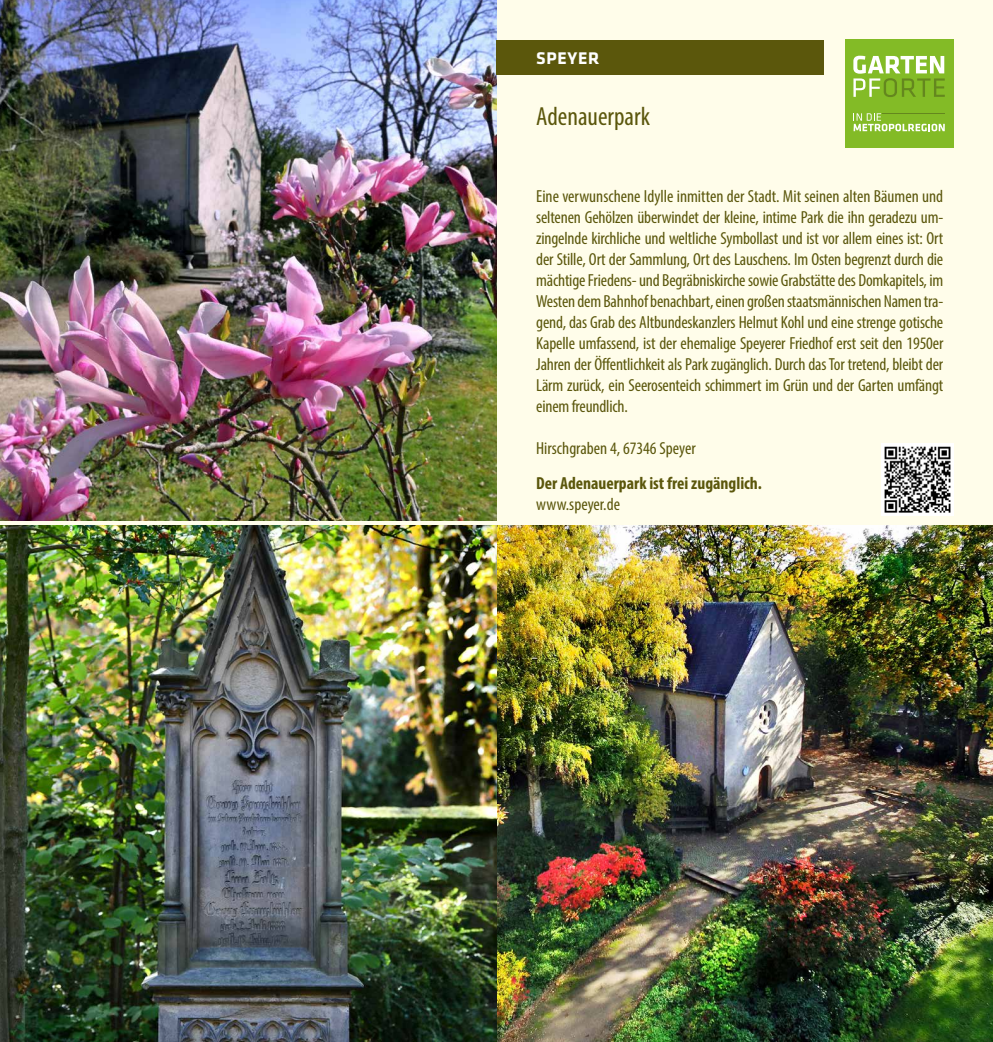
<style>
.page{position:relative;width:993px;height:1042px;background:#fff}
.page>*{position:absolute;margin:0;border:0;box-sizing:border-box;transform-origin:0 0}
.t1{font:condensed 26.25px "Myriad Pro";color:#5b570c}
.t2{font:condensed 17.5px/21px "Myriad Pro";letter-spacing:-.01em;color:#5b570c;text-align:justify}
.t3{font:700 condensed 17.5px "Myriad Pro";color:#5b570c}
.t4{font:700 17.5px "Klavika";letter-spacing:.04em;color:#fff}
</style>
<div class="page">
<div style="left:0;top:0;width:992px;height:1042px;background:#fffdea"></div>
<img style="left:496px;top:526px;width:496px;height:516px">
<img style="left:0;top:0;width:496px;height:521px">
<img style="left:0;top:526px;width:496px;height:516px">
<img style="left:881px;top:443px;width:71px;height:72px">
<div style="left:496px;top:40px;width:327px;height:34px;background:#5b570c"></div>
<div style="left:844px;top:40px;width:108px;height:108px;background:#83bb26"></div>
<svg style="left:853px;top:56px;width:91px;height:41px"></svg>
<svg style="left:853px;top:113px;width:91px;height:18px"></svg>
<hr style="left:882px;top:113px;width:62px;height:1px;background:#64871e">
<p class="t4" style="left:536px;top:48px;width:65px">SPEYER</p>
<p class="t4" style="left:536px;top:48px;width:69px">LANDAU</p>
<h1 class="t1" style="left:536px;top:100px;width:115px">Adenauerpark</h1>
<p class="t2" style="left:536px;top:186px;width:408px">Eine verwunschene Idylle inmitten der Stadt. Mit seinen alten Bäumen und seltenen Gehölzen überwindet der kleine, intime Park die ihn geradezu um&shy;zingelnde kirchliche und weltliche Symbollast und ist vor allem eines ist: Ort der Stille, Ort der Sammlung, Ort des Lauschens. Im Osten begrenzt durch die mächtige Friedens- und Begräbniskirche sowie Grabstätte des Domkapitels, im Westen dem Bahnhof benachbart, einen großen staatsmännischen Namen tra&shy;gend, das Grab des Altbundeskanzlers Helmut Kohl und eine strenge gotische Kapelle umfassend, ist der ehemalige Speyerer Friedhof erst seit den 1950er Jahren der Öffentlichkeit als Park zugänglich. Durch das Tor tretend, bleibt der Lärm zurück, ein Seerosenteich schimmert im Grün und der Garten umfängt einem freundlich.</p>
<p class="t2" style="left:536px;top:438px;width:161px">Hirschgraben 4, 67346 Speyer</p>
<p class="t3" style="left:536px;top:472px;width:227px">Der Adenauerpark ist frei zugänglich.</p>
<p class="t2" style="left:536px;top:494px;width:85px">www.speyer.de</p>
</div>
